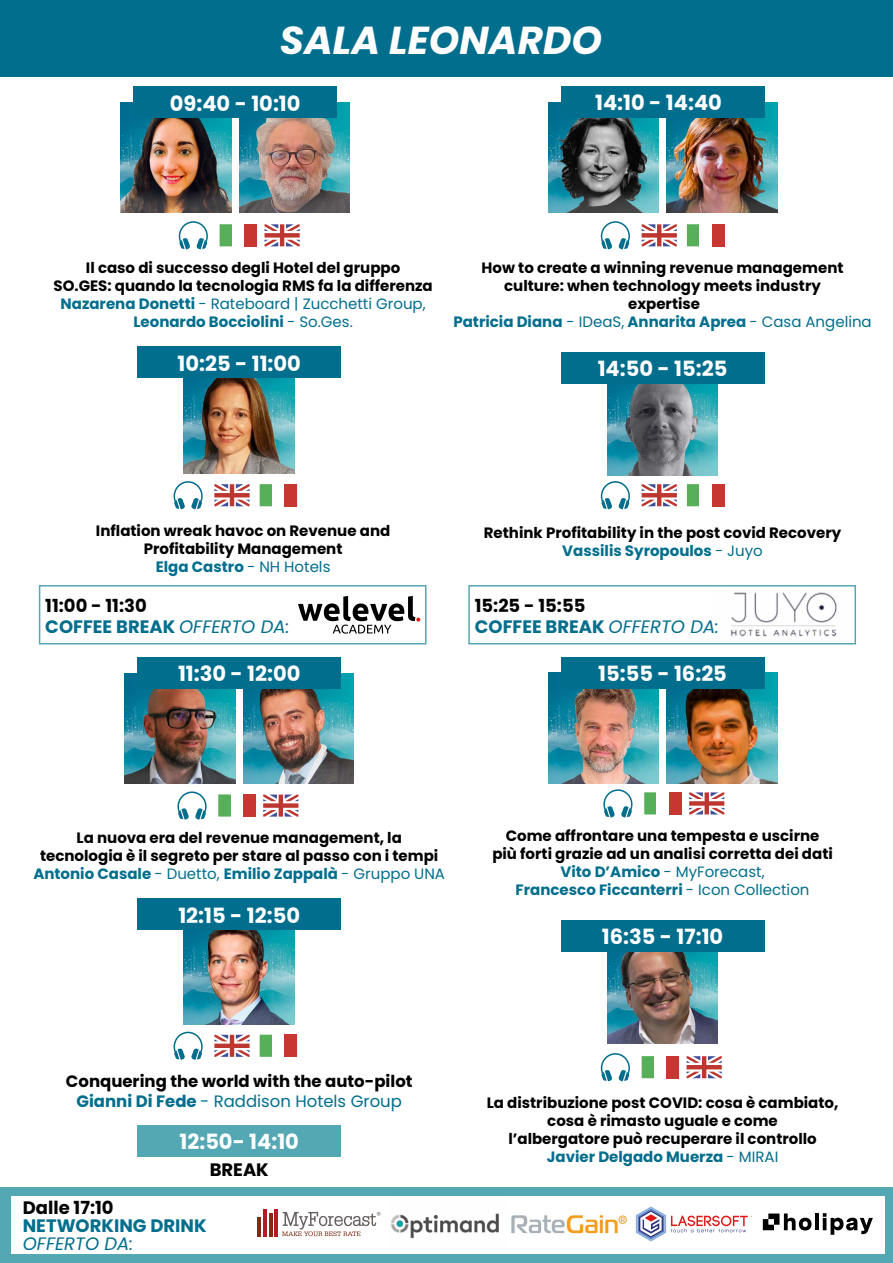
<style>
.page{position:relative;width:893px;height:1263px;background:#fff}
.page>*{position:absolute;margin:0;border:0;box-sizing:border-box;transform-origin:0 0}
.t1{font:italic 700 39px "Poppins";color:#fff}
.t2{font:700 21px "Poppins";color:#fff}
.t3{font:700 18px/21.6px "Poppins";color:#020203}
.t4{font:700 18px "Poppins";color:#026e8d}
.t5{font:italic 18px "Poppins";color:#026e8d}
.t6{font:700 18px "Poppins";color:#000}
.t7{font:700 16.5px/19.8px "Poppins";color:#000;text-align:center}
.t8{font:700 15px/18px "Poppins";color:#000;text-align:center}
.s1{color:#026e8d}
.s2{font-weight:400;color:#026e8d}
.s3{font-weight:400;font-style:italic;color:#026e8d}
</style>
<div class="page">
<div style="left:0;top:1187px;width:893px;height:76px;background:#54a8b3"></div>
<img style="left:121px;top:102px;width:110px;height:111px">
<img style="left:184px;top:378px;width:110px;height:95px">
<img style="left:239px;top:102px;width:111px;height:111px">
<img style="left:125px;top:673px;width:110px;height:111px">
<img style="left:243px;top:673px;width:111px;height:111px">
<img style="left:184px;top:930px;width:110px;height:95px">
<div style="left:134px;top:86px;width:203px;height:32px;background:#026e8d"></div>
<div style="left:138px;top:657px;width:203px;height:31px;background:#026e8d"></div>
<div style="left:138px;top:898px;width:203px;height:32px;background:#026e8d"></div>
<div style="left:138px;top:346px;width:203px;height:32px;background:#026e8d"></div>
<div style="left:138px;top:1125px;width:203px;height:32px;background:#54a8b3"></div>
<div style="left:0;top:0;width:893px;height:77px;background:#026e8d"></div>
<svg style="left:179px;top:221px;width:29px;height:28px"></svg>
<svg style="left:220px;top:224px;width:12px;height:22px"></svg>
<div style="left:245px;top:224px;width:12px;height:22px;background:#c73630"></div>
<svg style="left:264px;top:224px;width:36px;height:22px"></svg>
<svg style="left:177px;top:791px;width:30px;height:29px"></svg>
<svg style="left:218px;top:794px;width:13px;height:23px"></svg>
<div style="left:243px;top:794px;width:13px;height:23px;background:#c73630"></div>
<svg style="left:263px;top:794px;width:35px;height:23px"></svg>
<img style="left:548px;top:102px;width:111px;height:111px">
<img style="left:666px;top:102px;width:111px;height:111px">
<div style="left:561px;top:86px;width:203px;height:32px;background:#026e8d"></div>
<img style="left:607px;top:383px;width:111px;height:92px">
<div style="left:561px;top:352px;width:203px;height:31px;background:#026e8d"></div>
<div style="left:11px;top:1196px;width:873px;height:58px;background:#fff"></div>
<img style="left:548px;top:673px;width:111px;height:110px">
<img style="left:666px;top:673px;width:111px;height:110px">
<div style="left:561px;top:657px;width:203px;height:31px;background:#026e8d"></div>
<svg style="left:603px;top:789px;width:29px;height:28px"></svg>
<svg style="left:644px;top:792px;width:12px;height:22px"></svg>
<div style="left:669px;top:792px;width:13px;height:22px;background:#c73630"></div>
<svg style="left:689px;top:792px;width:35px;height:22px"></svg>
<img style="left:607px;top:952px;width:111px;height:92px">
<div style="left:561px;top:920px;width:203px;height:32px;background:#026e8d"></div>
<svg style="left:601px;top:1053px;width:29px;height:28px"></svg>
<svg style="left:642px;top:1056px;width:12px;height:22px"></svg>
<div style="left:667px;top:1056px;width:12px;height:22px;background:#c73630"></div>
<svg style="left:687px;top:1056px;width:35px;height:22px"></svg>
<hr style="left:257px;top:1217px;width:4px;height:19px;background:#812b12">
<hr style="left:263px;top:1209px;width:3px;height:27px;background:#b91825">
<hr style="left:269px;top:1213px;width:4px;height:23px;background:#812b12">
<hr style="left:275px;top:1209px;width:3px;height:27px;background:#b91825">
<svg style="left:282px;top:1212px;width:98px;height:24px"></svg>
<img style="left:390px;top:1213px;width:109px;height:26px">
<img style="left:511px;top:1214px;width:117px;height:20px">
<svg style="left:636px;top:1206px;width:116px;height:35px"></svg>
<hr style="left:815px;top:1213px;width:4px;height:17px;background:#000">
<svg style="left:823px;top:1213px;width:50px;height:22px"></svg>
<svg style="left:763px;top:1213px;width:48px;height:17px"></svg>
<svg style="left:174px;top:1032px;width:29px;height:28px"></svg>
<svg style="left:260px;top:1035px;width:12px;height:22px"></svg>
<div style="left:285px;top:1035px;width:12px;height:22px;background:#c73630"></div>
<svg style="left:214px;top:1035px;width:36px;height:22px"></svg>
<svg style="left:601px;top:481px;width:29px;height:28px"></svg>
<svg style="left:687px;top:484px;width:12px;height:22px"></svg>
<div style="left:712px;top:484px;width:12px;height:22px;background:#c73630"></div>
<svg style="left:642px;top:484px;width:35px;height:22px"></svg>
<svg style="left:601px;top:221px;width:29px;height:28px"></svg>
<svg style="left:687px;top:224px;width:12px;height:22px"></svg>
<div style="left:712px;top:224px;width:12px;height:22px;background:#c73630"></div>
<svg style="left:642px;top:224px;width:35px;height:22px"></svg>
<svg style="left:174px;top:481px;width:29px;height:28px"></svg>
<svg style="left:260px;top:484px;width:12px;height:22px"></svg>
<div style="left:285px;top:484px;width:12px;height:22px;background:#c73630"></div>
<svg style="left:214px;top:484px;width:36px;height:22px"></svg>
<div style="left:39px;top:585px;width:387px;height:59px;border:2px solid #54a8b3"></div>
<svg style="left:298px;top:596px;width:122px;height:38px"></svg>
<div style="left:468px;top:585px;width:388px;height:59px;border:2px solid #54a8b3"></div>
<img style="left:730px;top:592px;width:107px;height:45px">
<h1 class="t1" style="left:280px;top:17px;width:324px">SALA LEONARDO</h1>
<h2 class="t2" style="left:170px;top:91px;width:132px">09:40 - 10:10</h2>
<h2 class="t2" style="left:595px;top:91px;width:128px">14:10 - 14:40</h2>
<p class="t8" style="left:53px;top:259px;width:381px">Il caso di successo degli Hotel del gruppo<br>SO.GES: quando la tecnologia RMS fa la differenza <span class="s1">Nazarena Donetti</span> <span class="s2">- Rateboard | Zucchetti Group, </span><span class="s1">Leonardo Bocciolini</span> <span class="s2">- So.Ges.</span></p>
<h2 class="t2" style="left:178px;top:351px;width:125px">10:25 - 11:00</h2>
<p class="t8" style="left:453px;top:259px;width:420px">How to create a winning revenue management culture: when technology meets industry<br>expertise<br><span class="s1">Patricia Diana</span> <span class="s2">- IDeaS,</span> <span class="s1">Annarita Aprea</span> <span class="s2">- Casa Angelina</span></p>
<h2 class="t2" style="left:598px;top:356px;width:131px">14:50 - 15:25</h2>
<p class="t8" style="left:96px;top:522px;width:296px">Inflation wreak havoc on Revenue and<br>Profitability Management<br><span class="s1">Elga Castro</span> <span class="s2">- NH Hotels</span></p>
<p class="t8" style="left:484px;top:524px;width:359px">Rethink Profitability in the post covid Recovery<br><span class="s1">Vassilis Syropoulos</span> <span class="s2">- Juyo</span></p>
<p class="t3" style="left:45px;top:594px;width:246px">11:00 - 11:30<br><span class="s1">COFFEE BREAK</span> <span class="s3">OFFERTO DA:</span></p>
<p class="t3" style="left:475px;top:594px;width:246px">15:25 - 15:55<br><span class="s1">COFFEE BREAK</span> <span class="s3">OFFERTO DA:</span></p>
<h2 class="t2" style="left:178px;top:661px;width:124px">11:30 - 12:00</h2>
<h2 class="t2" style="left:598px;top:661px;width:130px">15:55 - 16:25</h2>
<p class="t8" style="left:33px;top:829px;width:413px">La nuova era del revenue management, la tecnologia è il segreto per stare al passo con i tempi<br><span class="s1">Antonio Casale</span> <span class="s2">- Duetto,</span> <span class="s1">Emilio Zappalà</span> <span class="s2">- Gruppo UNA</span></p>
<h2 class="t2" style="left:178px;top:903px;width:123px">12:15 - 12:50</h2>
<p class="t8" style="left:492px;top:826px;width:342px">Come affrontare una tempesta e uscirne più forti grazie ad un analisi corretta dei dati <span class="s1">Vito D’Amico</span> <span class="s2">- MyForecast,<br></span><span class="s1">Francesco Ficcanterri</span> <span class="s2">- Icon Collection</span></p>
<h2 class="t2" style="left:602px;top:924px;width:123px">16:35 - 17:10</h2>
<p class="t7" style="left:66px;top:1071px;width:348px">Conquering the world with the auto-pilot<br><span class="s1">Gianni Di Fede</span> <span class="s2">- Raddison Hotels Group</span></p>
<h2 class="t2" style="left:179px;top:1129px;width:121px">12:50- 14:10</h2>
<p class="t3" style="left:23px;top:1196px;width:92px">Dalle 17:10</p>
<p class="t6" style="left:210px;top:1159px;width:61px">BREAK</p>
<p class="t4" style="left:23px;top:1215px;width:185px">NETWORKING DRINK</p>
<p class="t5" style="left:23px;top:1233px;width:112px">OFFERTO DA:</p>
<p class="t8" style="left:487px;top:1093px;width:353px">La distribuzione post COVID: cosa è cambiato, cosa è rimasto uguale e come<br>l’albergatore può recuperare il controllo <span class="s1">Javier Delgado Muerza</span> <span class="s2">- MIRAI</span></p>
</div>
